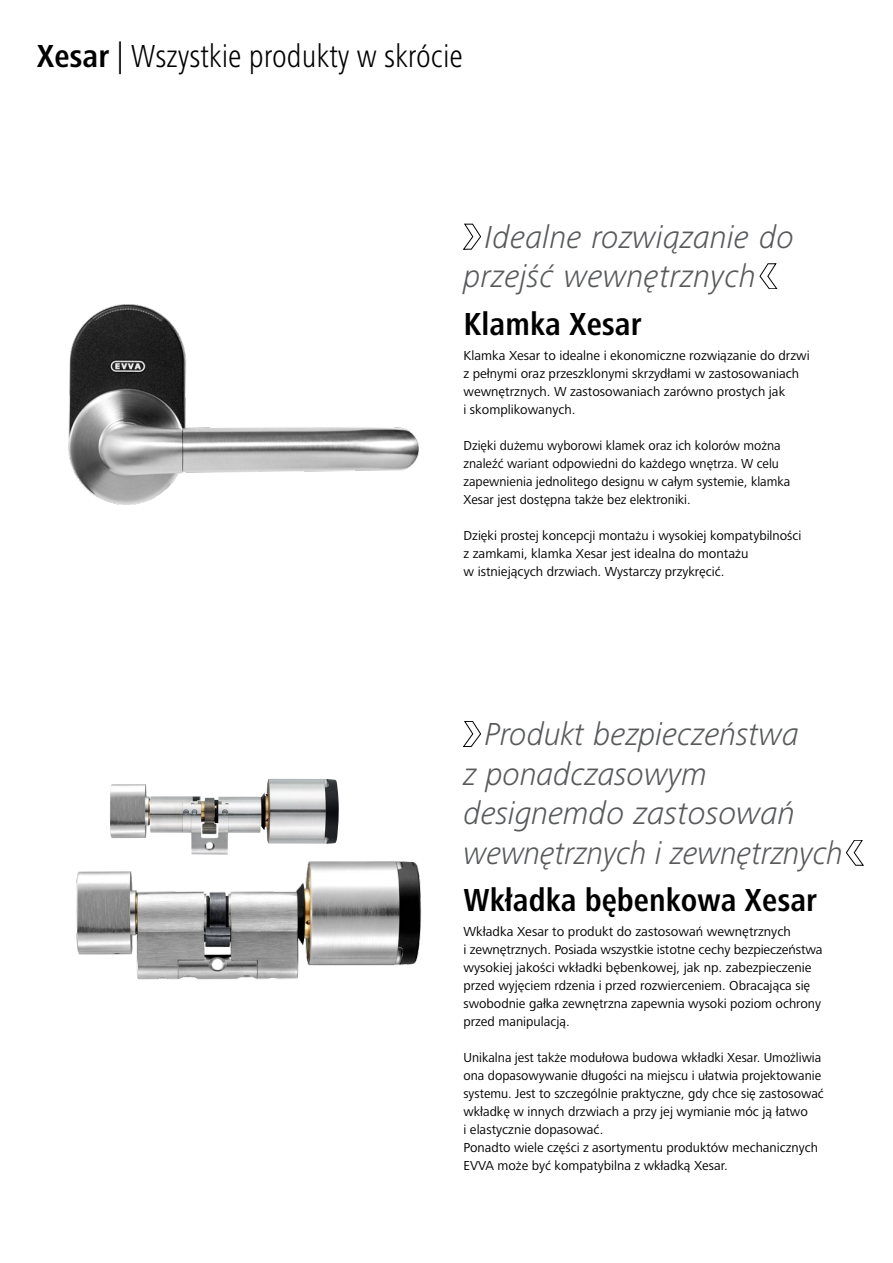
<style>
.page{position:relative;width:893px;height:1263px;background:#fff}
.page>*{position:absolute;margin:0;border:0;box-sizing:border-box;transform-origin:0 0}
.Tabelle_kurz_Ausführ{font:italic 300 33px/39.6px "Frutiger Next LTCE";letter-spacing:-.01em;color:#58595b}
.Headline_22_bold_cd{font:700 condensed 33px "Frutiger Next LTCE";color:#000}
.t1{font:300 condensed 33px "Frutiger Next LTCE";color:#000}
.Tabelle_kurz_Ausführ-2{font:italic 300 33px "Frutiger Next LTCE";letter-spacing:-.01em;color:#58595b;scale:.96 1}
.Fließtext_9{font:13.5px/18px "Frutiger Next LTCE";color:#000}
.s1{font-weight:700}
</style>
<div class="page">
<svg style="left:463px;top:224px;width:18px;height:25px"></svg>
<svg style="left:760px;top:264px;width:17px;height:25px"></svg>
<svg style="left:463px;top:721px;width:18px;height:26px"></svg>
<svg style="left:846px;top:840px;width:17px;height:25px"></svg>
<img style="left:68px;top:304px;width:351px;height:201px">
<img style="left:76px;top:854px;width:346px;height:126px">
<img style="left:110px;top:779px;width:229px;height:75px">
<p class="t1" style="left:37px;top:38px;width:428px"><span class="s1">Xesar</span> | Wszystkie produkty w skrócie</p>
<p class="Tabelle_kurz_Ausführ" style="left:463px;top:217px;width:332px;text-indent:21px">Idealne rozwiązanie do przejść wewnętrznych</p>
<p class="Headline_22_bold_cd" style="left:463px;top:305px;width:180px">Klamka Xesar</p>
<p class="Fließtext_9" style="left:463px;top:347px;width:348px">Klamka Xesar to idealne i ekonomiczne rozwiązanie do drzwi z pełnymi oraz przeszklonymi skrzydłami w zastosowaniach wewnętrznych. W zastosowaniach zarówno prostych jak<br>i skomplikowanych.</p>
<p class="Fließtext_9" style="left:463px;top:437px;width:319px">Dzięki dużemu wyborowi klamek oraz ich kolorów można znaleźć wariant odpowiedni do każdego wnętrza. W celu</p>
<p class="Fließtext_9" style="left:463px;top:473px;width:328px">zapewnienia jednolitego designu w całym systemie, klamka<br>Xesar jest dostępna także bez elektroniki.</p>
<p class="Fließtext_9" style="left:463px;top:527px;width:339px">Dzięki prostej koncepcji montażu i wysokiej kompatybilności z zamkami, klamka Xesar jest idealna do montażu<br>w istniejących drzwiach. Wystarczy przykręcić.</p>
<p class="Tabelle_kurz_Ausführ" style="left:463px;top:714px;width:337px;text-indent:21px">Produkt bezpieczeństwa z ponadczasowym designemdo zastosowań</p>
<p class="Tabelle_kurz_Ausführ-2" style="left:463px;top:834px;width:397px">wewnętrznych i zewnętrznych</p>
<p class="Headline_22_bold_cd" style="left:463px;top:881px;width:355px">Wkładka bębenkowa Xesar</p>
<p class="Fließtext_9" style="left:463px;top:923px;width:361px">Wkładka Xesar to produkt do zastosowań wewnętrznych<br>i zewnętrznych. Posiada wszystkie istotne cechy bezpieczeństwa wysokiej jakości wkładki bębenkowej, jak np. zabezpieczenie przed wyjęciem rdzenia i przed rozwierceniem. Obracająca się swobodnie gałka zewnętrzna zapewnia wysoki poziom ochrony przed manipulacją.</p>
<p class="Fließtext_9" style="left:463px;top:1049px;width:362px">Unikalna jest także modułowa budowa wkładki Xesar. Umożliwia ona dopasowywanie długości na miejscu i ułatwia projektowanie systemu. Jest to szczególnie praktyczne, gdy chce się zastosować wkładkę w innych drzwiach a przy jej wymianie móc ją łatwo<br>i elastycznie dopasować.</p>
<p class="Fließtext_9" style="left:463px;top:1139px;width:356px">Ponadto wiele części z asortymentu produktów mechanicznych<br>EVVA może być kompatybilna z wkładką Xesar.</p>
</div>
